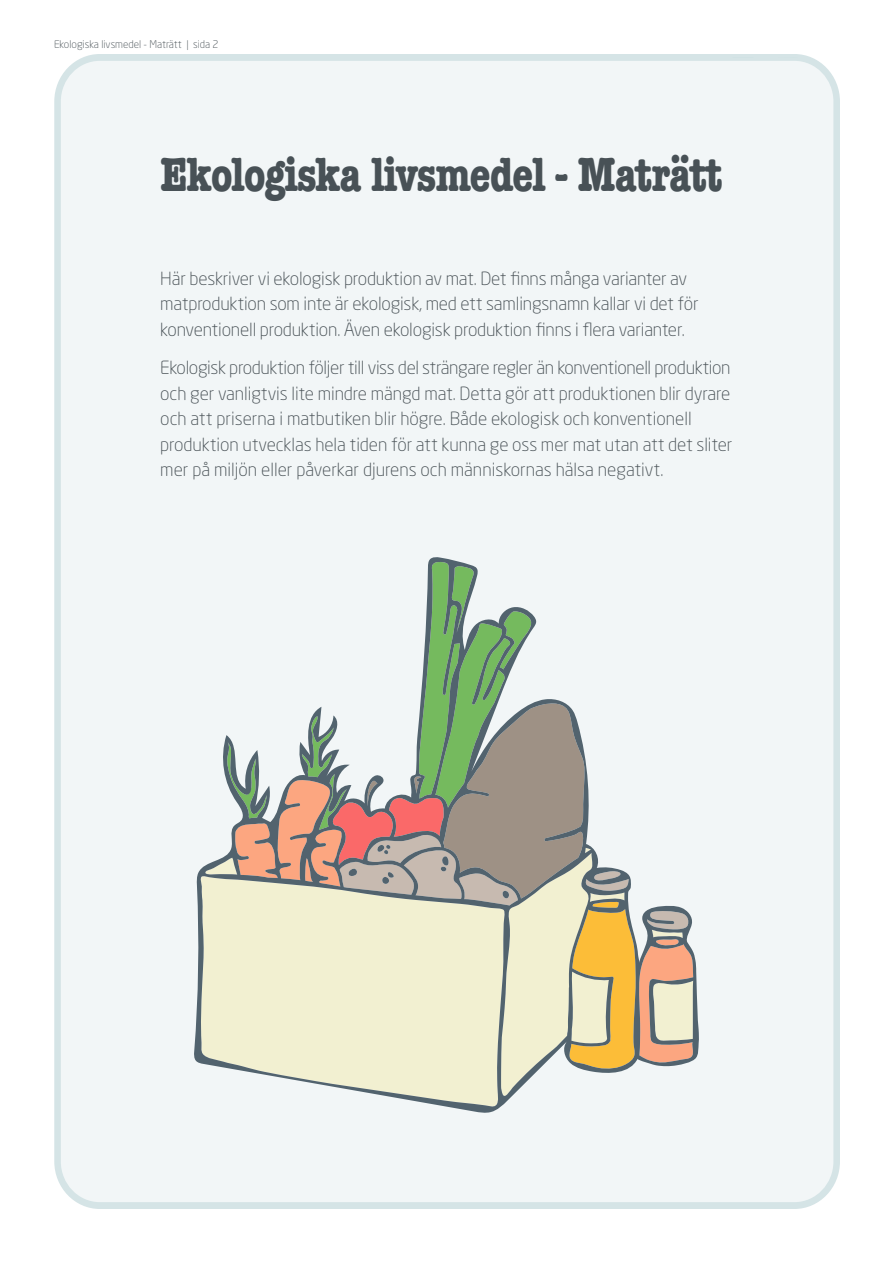
<style>
.page{position:relative;width:893px;height:1263px;background:#fff}
.page>*{position:absolute;margin:0;border:0;box-sizing:border-box;transform-origin:0 0}
.t1{font:700 condensed 49.5px "American Typewriter";letter-spacing:-.025em;color:#485156}
.t2{font:300 18px/25.5px "Neo Sans Pro";letter-spacing:-.01em;color:#485156}
.t3{font:300 10.5px "Neo Sans Pro";color:#485156}
</style>
<div class="page">
<div style="left:54px;top:54px;width:786px;height:1155px;background:#f2f6f7"></div>
<svg style="left:776px;top:57px;width:22px;height:1px"></svg>
<svg style="left:194px;top:557px;width:505px;height:556px"></svg>
<p class="t3" style="left:54px;top:38px;width:166px">Ekologiska livsmedel - Maträtt | sida 2</p>
<h1 class="t1" style="left:160px;top:135px;width:564px">Ekologiska livsmedel - Maträtt</h1>
<p class="t2" style="left:160px;top:265px;width:540px">Här beskriver vi ekologisk produktion av mat. Det finns många varianter av matproduktion som inte är ekologisk, med ett samlingsnamn kallar vi det för konventionell produktion. Även ekologisk produktion finns i flera varianter.</p>
<p class="t2" style="left:160px;top:355px;width:574px">Ekologisk produktion följer till viss del strängare regler än konventionell produktion och ger vanligtvis lite mindre mängd mat. Detta gör att produktionen blir dyrare och att priserna i matbutiken blir högre. Både ekologisk och konventionell produktion utvecklas hela tiden för att kunna ge oss mer mat utan att det sliter mer på miljön eller påverkar djurens och människornas hälsa negativt.</p>
</div>
